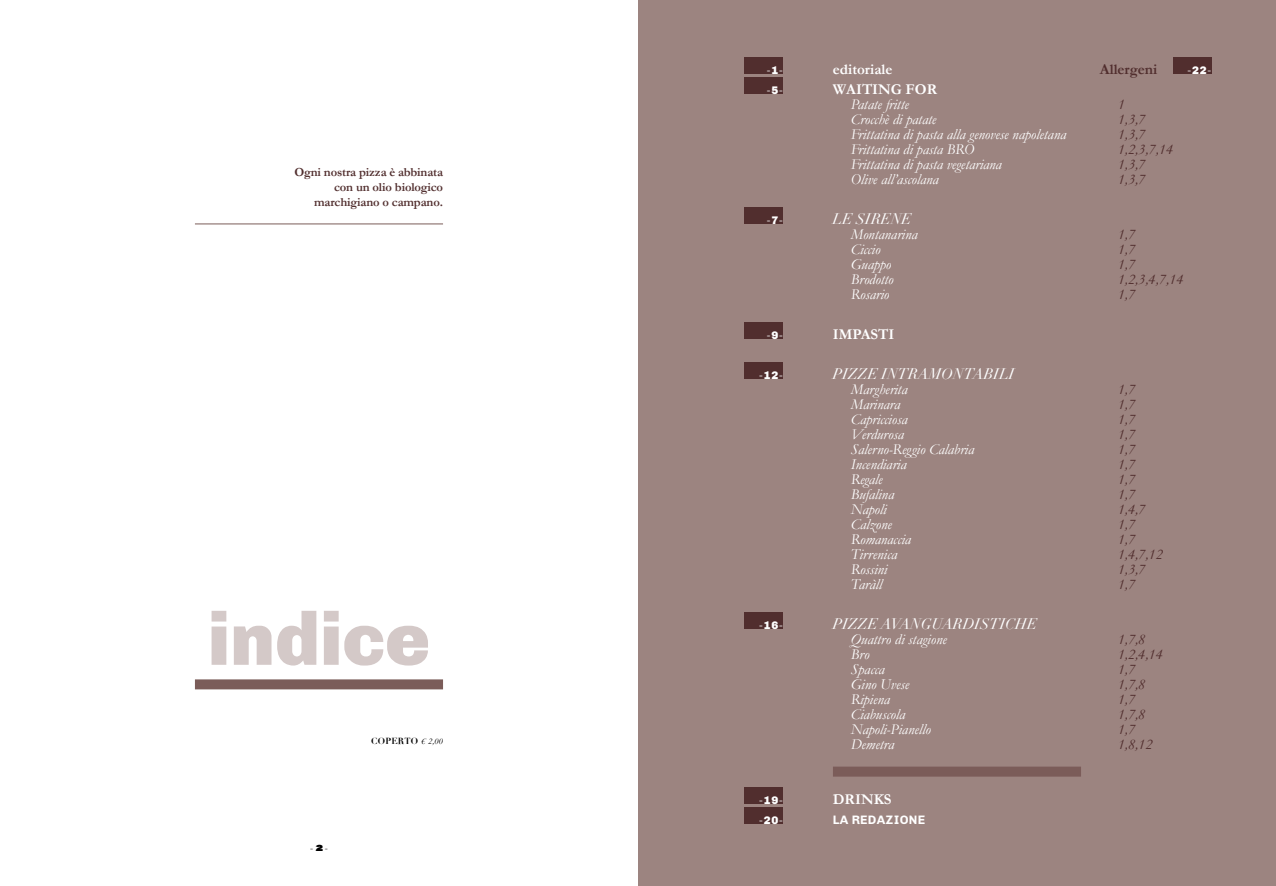
<style>
.page{position:relative;width:1276px;height:886px;background:#fff}
.page>*{position:absolute;margin:0;border:0;box-sizing:border-box;transform-origin:0 0}
.t1{font:900 75px "Chivo";color:#d4c9c8}
.t2{font:italic 15px/15px "Garamond";color:#fff}
.t3{font:italic 15px/15px "Garamond";color:#512e2e}
.t4{font:italic 15px "Didot";color:#fff}
.t5{font:700 15px/20px "Garamond";color:#fff}
.t6{font:700 15px "Garamond";color:#512e2e}
.t7{font:700 12.5px/15px "Garamond";letter-spacing:-.01em;color:#512e2e;text-align:right}
.t8{font:700 12.5px "Chivo";letter-spacing:.02em;color:#fff}
.t9{font:300 11.25px/20.2px "Chivo";color:#fff}
.t10{font:10px "Garamond";color:#000}
.t11{font:700 8.75px "Didot";letter-spacing:.03em;color:#000}
.s1{font-family:"Bau Super"}
.s2{font-family:"Garamond";font-weight:400;font-style:italic}
.s3{font-weight:900}
</style>
<div class="page">
<div style="left:638px;top:0;width:638px;height:886px;background:#9c8480"></div>
<div style="left:744px;top:57px;width:39px;height:17px;background:#512e2e"></div>
<div style="left:1172px;top:57px;width:39px;height:17px;background:#512e2e"></div>
<div style="left:744px;top:77px;width:39px;height:17px;background:#512e2e"></div>
<div style="left:744px;top:207px;width:39px;height:17px;background:#512e2e"></div>
<div style="left:744px;top:322px;width:39px;height:17px;background:#512e2e"></div>
<div style="left:744px;top:362px;width:39px;height:17px;background:#512e2e"></div>
<div style="left:744px;top:612px;width:39px;height:17px;background:#512e2e"></div>
<div style="left:744px;top:787px;width:39px;height:17px;background:#512e2e"></div>
<div style="left:744px;top:807px;width:39px;height:17px;background:#512e2e"></div>
<div style="left:833px;top:766px;width:248px;height:10px;background:#7b5c59"></div>
<div style="left:195px;top:679px;width:248px;height:10px;background:#7b5c59"></div>
<hr style="left:195px;top:224px;width:248px;height:1px;background:#7b5c59">
<p class="t7" style="left:294px;top:164px;width:150px">Ogni nostra pizza è abbinata con un olio biologico marchigiano o campano.</p>
<h1 class="t1" style="left:208px;top:594px;width:224px">indice</h1>
<p class="t10" style="left:310px;top:841px;width:19px">-<span class="s1">2</span> -</p>
<p class="t11" style="left:371px;top:735px;width:73px">COPERTO <span class="s2">€ 2,00</span></p>
<p class="t5" style="left:833px;top:59px;width:106px">editoriale<br>WAITING FOR</p>
<p class="t2" style="left:850px;top:96px;width:217px">Patate fritte<br>Crocchè di patate<br>Frittatina di pasta alla genovese napoletana<br>Frittatina di pasta BRO<br>Frittatina di pasta vegetariana<br>Olive all’ascolana</p>
<p class="t4" style="left:833px;top:209px;width:80px">LE SIRENE</p>
<p class="t2" style="left:850px;top:226px;width:68px">Montanarina<br>Ciccio<br>Guappo<br>Brodotto<br>Rosario</p>
<p class="t5" style="left:833px;top:324px;width:63px">IMPASTI</p>
<p class="t4" style="left:833px;top:364px;width:183px">PIZZE INTRAMONTABILI</p>
<p class="t2" style="left:850px;top:381px;width:125px">Margherita<br>Marinara<br>Capricciosa<br>Verdurosa<br>Salerno-Reggio Calabria<br>Incendiaria<br>Regale<br>Bufalina<br>Napoli<br>Calzone<br>Romanaccia<br>Tirrenica<br>Rossini<br>Taràll</p>
<p class="t4" style="left:833px;top:614px;width:206px">PIZZE AVANGUARDISTICHE</p>
<p class="t2" style="left:850px;top:631px;width:98px">Quattro di stagione<br>Bro<br>Spacca<br>Gino Uvese<br>Ripiena<br>Ciabuscola<br>Napoli-Pianello<br>Demetra</p>
<p class="t6" style="left:1100px;top:60px;width:59px">Allergeni</p>
<p class="t3" style="left:1117px;top:96px;width:57px">1<br>1,3,7<br>1,3,7<br>1,2,3,7,14<br>1,3,7<br>1,3,7</p>
<p class="t9" style="left:766px;top:60px;width:18px">-<span class="s3">1</span>-</p>
<p class="t9" style="left:1187px;top:60px;width:26px">-<span class="s3">22</span>-</p>
<p class="t9" style="left:766px;top:80px;width:18px">-<span class="s3">5</span>-</p>
<p class="t9" style="left:766px;top:210px;width:18px">-<span class="s3">7</span>-</p>
<p class="t3" style="left:1117px;top:226px;width:67px">1,7<br>1,7<br>1,7<br>1,2,3,4,7,14<br>1,7</p>
<p class="t9" style="left:766px;top:325px;width:18px">-<span class="s3">9</span>-</p>
<p class="t9" style="left:759px;top:365px;width:26px">-<span class="s3">12</span>-</p>
<p class="t3" style="left:1117px;top:381px;width:47px">1,7<br>1,7<br>1,7<br>1,7<br>1,7<br>1,7<br>1,7<br>1,7<br>1,4,7<br>1,7<br>1,7<br>1,4,7,12<br>1,3,7<br>1,7</p>
<p class="t9" style="left:759px;top:615px;width:26px">-<span class="s3">16</span>-</p>
<p class="t3" style="left:1117px;top:631px;width:47px">1,7,8<br>1,2,4,14<br>1,7<br>1,7,8<br>1,7<br>1,7,8<br>1,7<br>1,8,12</p>
<p class="t9" style="left:759px;top:790px;width:26px">-<span class="s3">19</span>- -<span class="s3">20</span>-</p>
<p class="t5" style="left:833px;top:789px;width:60px">DRINKS</p>
<p class="t8" style="left:833px;top:812px;width:94px">LA REDAZIONE</p>
</div>
